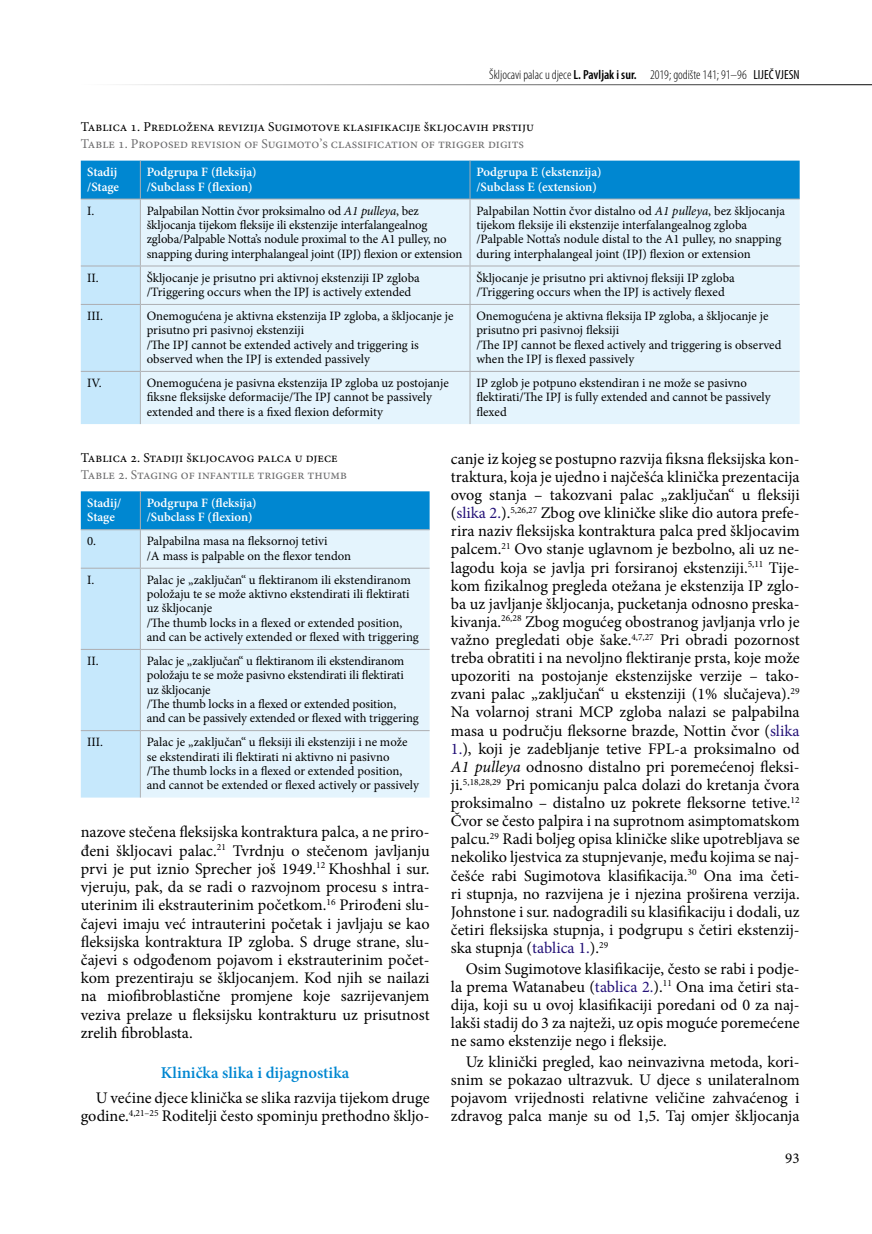
<style>
.page{position:relative;width:872px;height:1234px;background:#fff}
.page>*{position:absolute;margin:0;border:0;box-sizing:border-box;transform-origin:0 0}
.t1{font:600 16.5px "Minion Pro";color:#0087d1}
.t2{font:16.2px/18.1px "Minion Pro";letter-spacing:-.005em;color:#000;text-align:justify}
.t3{font:15px "Minion Pro";color:#000}
.t4{font:13.5px "Minion Pro";color:#000}
.t5{font:13.5px "Minion Pro";color:#6d6d6e}
.t6{font:300 condensed 13.2px "Myriad Pro";color:#000}
.t7{font:12.75px/14.2px "Minion Pro";color:#000}
.t8{font:600 12.75px/14.2px "Minion Pro";letter-spacing:-.005em;color:#fff}
.s1{font-weight:600}
.s2{font-weight:400}
.s3{font-style:italic}
.s4{color:#231177}
</style>
<div class="page">
<hr style="left:81px;top:84px;width:791px;height:1px;background:#000">
<svg style="left:81px;top:160px;width:718px;height:264px;background:#43a7de"></svg>
<div style="left:141px;top:200px;width:658px;height:224px;background:#e4f4fd"></div>
<hr style="left:140px;top:160px;width:1px;height:39px;background:#adaeb1">
<hr style="left:469px;top:160px;width:1px;height:39px;background:#adaeb1">
<hr style="left:81px;top:199px;width:59px;height:1px;background:#adaeb1">
<hr style="left:140px;top:199px;width:330px;height:1px;background:#adaeb1">
<hr style="left:140px;top:199px;width:1px;height:66px;background:#adaeb1">
<hr style="left:470px;top:199px;width:329px;height:1px;background:#adaeb1">
<hr style="left:469px;top:199px;width:1px;height:66px;background:#adaeb1">
<hr style="left:81px;top:265px;width:59px;height:1px;background:#adaeb1">
<hr style="left:140px;top:265px;width:330px;height:1px;background:#adaeb1">
<hr style="left:140px;top:266px;width:1px;height:38px;background:#adaeb1">
<hr style="left:470px;top:265px;width:329px;height:1px;background:#adaeb1">
<hr style="left:469px;top:266px;width:1px;height:38px;background:#adaeb1">
<hr style="left:81px;top:304px;width:59px;height:1px;background:#adaeb1">
<hr style="left:140px;top:304px;width:330px;height:1px;background:#adaeb1">
<hr style="left:140px;top:305px;width:1px;height:66px;background:#adaeb1">
<hr style="left:470px;top:304px;width:329px;height:1px;background:#adaeb1">
<hr style="left:469px;top:305px;width:1px;height:66px;background:#adaeb1">
<hr style="left:81px;top:371px;width:59px;height:1px;background:#adaeb1">
<hr style="left:140px;top:371px;width:330px;height:1px;background:#adaeb1">
<hr style="left:140px;top:371px;width:1px;height:53px;background:#adaeb1">
<hr style="left:470px;top:371px;width:329px;height:1px;background:#adaeb1">
<hr style="left:469px;top:371px;width:1px;height:53px;background:#adaeb1">
<svg style="left:81px;top:491px;width:348px;height:306px;background:#6cbbe8"></svg>
<div style="left:141px;top:530px;width:288px;height:267px;background:#e4f4fd"></div>
<hr style="left:140px;top:491px;width:1px;height:38px;background:#adaeb1">
<hr style="left:81px;top:529px;width:59px;height:1px;background:#adaeb1">
<hr style="left:140px;top:529px;width:289px;height:1px;background:#adaeb1">
<hr style="left:140px;top:530px;width:1px;height:37px;background:#adaeb1">
<hr style="left:81px;top:567px;width:59px;height:1px;background:#adaeb1">
<hr style="left:140px;top:567px;width:289px;height:1px;background:#adaeb1">
<hr style="left:140px;top:568px;width:1px;height:81px;background:#adaeb1">
<hr style="left:81px;top:649px;width:59px;height:1px;background:#adaeb1">
<hr style="left:140px;top:649px;width:289px;height:1px;background:#adaeb1">
<hr style="left:140px;top:649px;width:1px;height:81px;background:#adaeb1">
<hr style="left:81px;top:730px;width:59px;height:1px;background:#adaeb1">
<hr style="left:140px;top:730px;width:289px;height:1px;background:#adaeb1">
<hr style="left:140px;top:730px;width:1px;height:67px;background:#adaeb1">
<p class="t6" style="left:489px;top:67px;width:312px">Škljocavi palac u djece <span class="s1">L. Pavljak i sur.</span> 2019; godište 141; 91–96 <span class="s2">LIJEČ VJESN</span></p>
<p class="t4" style="left:81px;top:118px;width:454px">Tablica 1. Predložena revizija Sugimotove klasifikacije škljocavih prstiju</p>
<p class="t5" style="left:81px;top:135px;width:445px">Table 1. Proposed revision of Sugimoto’s classification of trigger digits</p>
<p class="t8" style="left:87px;top:165px;width:33px">Stadij /Stage</p>
<p class="t8" style="left:147px;top:165px;width:111px">Podgrupa F (fleksija) /Subclass F (flexion)</p>
<p class="t8" style="left:476px;top:165px;width:127px">Podgrupa E (ekstenzija) /Subclass E (extension)</p>
<p class="t7" style="left:87px;top:203px;width:9px">I.</p>
<p class="t7" style="left:147px;top:203px;width:317px">Palpabilan Nottin čvor proksimalno od <span class="s3">A1 pulleya</span>, bez škljocanja tijekom fleksije ili ekstenzije interfalangealnog zgloba/Palpable Notta’s nodule proximal to the A1 pulley, no snapping during interphalangeal joint (IPJ) flexion or extension</p>
<p class="t7" style="left:476px;top:203px;width:310px">Palpabilan Nottin čvor distalno od <span class="s3">A1 pulleya</span>, bez škljocanja tijekom fleksije ili ekstenzije interfalangealnog zgloba /Palpable Notta’s nodule distal to the A1 pulley, no snapping during interphalangeal joint (IPJ) flexion or extension</p>
<p class="t7" style="left:87px;top:270px;width:13px">II.</p>
<p class="t7" style="left:147px;top:270px;width:275px">Škljocanje je prisutno pri aktivnoj ekstenziji IP zgloba /Triggering occurs when the IPJ is actively extended</p>
<p class="t7" style="left:476px;top:270px;width:260px">Škljocanje je prisutno pri aktivnoj fleksiji IP zgloba /Triggering occurs when the IPJ is actively flexed</p>
<p class="t7" style="left:87px;top:309px;width:17px">III.</p>
<p class="t7" style="left:147px;top:309px;width:308px">Onemogućena je aktivna ekstenzija IP zgloba, a škljocanje je prisutno pri pasivnoj ekstenziji<br>/The IPJ cannot be extended actively and triggering is observed when the IPJ is extended passively</p>
<p class="t7" style="left:476px;top:309px;width:306px">Onemogućena je aktivna fleksija IP zgloba, a škljocanje je prisutno pri pasivnoj fleksiji<br>/The IPJ cannot be flexed actively and triggering is observed when the IPJ is flexed passively</p>
<p class="t7" style="left:87px;top:376px;width:16px">IV.</p>
<p class="t7" style="left:147px;top:376px;width:303px">Onemogućena je pasivna ekstenzija IP zgloba uz postojanje fiksne fleksijske deformacije/The IPJ cannot be passively extended and there is a fixed flexion deformity</p>
<p class="t7" style="left:476px;top:376px;width:296px">IP zglob je potpuno ekstendiran i ne može se pasivno flektirati/The IPJ is fully extended and cannot be passively flexed</p>
<p class="t4" style="left:81px;top:448px;width:258px">Tablica 2. Stadiji škljocavog palca u djece</p>
<p class="t5" style="left:81px;top:465px;width:268px">Table 2. Staging of infantile trigger thumb</p>
<p class="t8" style="left:87px;top:495px;width:36px">Stadij/<br>Stage</p>
<p class="t8" style="left:147px;top:495px;width:111px">Podgrupa F (fleksija) /Subclass F (flexion)</p>
<p class="t7" style="left:87px;top:534px;width:11px">0.</p>
<p class="t7" style="left:147px;top:534px;width:206px">Palpabilna masa na fleksornoj tetivi<br>/A mass is palpable on the flexor tendon</p>
<p class="t7" style="left:87px;top:572px;width:9px">I.</p>
<p class="t7" style="left:147px;top:572px;width:274px">Palac je „zaključan“ u flektiranom ili ekstendiranom položaju te se može aktivno ekstendirati ili flektirati uz škljocanje<br>/The thumb locks in a flexed or extended position, and can be actively extended or flexed with triggering</p>
<p class="t7" style="left:87px;top:653px;width:13px">II.</p>
<p class="t7" style="left:147px;top:653px;width:273px">Palac je „zaključan“ u flektiranom ili ekstendiranom položaju te se može pasivno ekstendirati ili flektirati uz škljocanje<br>/The thumb locks in a flexed or extended position,<br>and can be passively extended or flexed with triggering</p>
<p class="t7" style="left:87px;top:735px;width:17px">III.</p>
<p class="t7" style="left:147px;top:735px;width:274px">Palac je „zaključan“ u fleksiji ili ekstenziji i ne može se ekstendirati ili flektirati ni aktivno ni pasivno<br>/The thumb locks in a flexed or extended position, and cannot be extended or flexed actively or passively</p>
<p class="t2" style="left:81px;top:822px;width:350px">nazove stečena fleksijska kontraktura palca, a ne priro&shy;đeni škljocavi palac.<sup>21</sup> Tvrdnju o stečenom javljanju prvi je put iznio Sprecher još 1949.<sup>12</sup> Khoshhal i sur. vjeruju, pak, da se radi o razvojnom procesu s intra&shy;uterinim ili ekstrauterinim početkom.<sup>16</sup> Prirođeni slu&shy;čajevi imaju već intrauterini početak i javljaju se kao fleksijska kontraktura IP zgloba. S druge strane, slu&shy;čajevi s odgođenom pojavom i ekstrauterinim počet&shy;kom prezentiraju se škljocanjem. Kod njih se nailazi na miofibroblastične promjene koje sazrijevanjem veziva prelaze u fleksijsku kontrakturu uz prisutnost zrelih fibroblasta.</p>
<p class="t1" style="left:161px;top:1060px;width:190px">Klinička slika i dijagnostika</p>
<p class="t2" style="left:81px;top:1088px;width:350px;text-align:right">U većine djece klinička se slika razvija tijekom druge godine.<sup>4,21–25</sup> Roditelji često spominju prethodno škljo-</p>
<p class="t2" style="left:451px;top:449px;width:350px">canje iz kojeg se postupno razvija fiksna fleksijska kon&shy;traktura, koja je ujedno i najčešća klinička prezentacija ovog stanja – takozvani palac „zaključan“ u fleksiji (<span class="s4">slika 2.</span>).<sup>5,26,27</sup> Zbog ove kliničke slike dio autora prefe&shy;rira naziv fleksijska kontraktura palca pred škljocavim palcem.<sup>21</sup> Ovo stanje uglavnom je bezbolno, ali uz ne&shy;lagodu koja se javlja pri forsiranoj ekstenziji.<sup>5,11</sup> Tije&shy;kom fizikalnog pregleda otežana je ekstenzija IP zglo&shy;ba uz javljanje škljocanja, pucketanja odnosno preska&shy;kivanja.<sup>26,28</sup> Zbog mogućeg obostranog javljanja vrlo je važno pregledati obje šake.<sup>4,7,27</sup> Pri obradi pozornost treba obratiti i na nevoljno flektiranje prsta, koje može upozoriti na postojanje ekstenzijske verzije – tako&shy;zvani palac „zaključan“ u ekstenziji (1% slučajeva).<sup>29<br></sup>Na volarnoj strani MCP zgloba nalazi se palpabilna masa u području fleksorne brazde, Nottin čvor (<span class="s4">slika 1.</span>), koji je zadebljanje tetive FPL-a proksimalno od <span class="s3">A1 pulleya</span> odnosno distalno pri poremećenoj fleksi&shy;ji.<sup>5,18,28,29</sup> Pri pomicanju palca dolazi do kretanja čvora proksimalno – distalno uz pokrete fleksorne tetive.<sup>12<br></sup>Čvor se često palpira i na suprotnom asimptomatskom palcu.<sup>29</sup> Radi boljeg opisa kliničke slike upotrebljava se nekoliko ljestvica za stupnjevanje, među kojima se naj&shy;češće rabi Sugimotova klasifikacija.<sup>30</sup> Ona ima četi&shy;ri stupnja, no razvijena je i njezina proširena verzija.<br>Johnstone i sur. nadogradili su klasifikaciju i dodali, uz četiri fleksijska stupnja, i podgrupu s četiri ekstenzij&shy;ska stupnja (<span class="s4">tablica 1.</span>).<sup>29</sup></p>
<p class="t2" style="left:451px;top:959px;width:350px;text-indent:15px">Osim Sugimotove klasifikacije, često se rabi i podje&shy;la prema Watanabeu (<span class="s4">tablica 2.</span>).<sup>11</sup> Ona ima četiri sta&shy;dija, koji su u ovoj klasifikaciji poredani od 0 za naj&shy;lakši stadij do 3 za najteži, uz opis moguće poremećene ne samo ekstenzije nego i fleksije.</p>
<p class="t2" style="left:451px;top:1052px;width:350px;text-indent:15px">Uz klinički pregled, kao neinvazivna metoda, kori&shy;snim se pokazao ultrazvuk. U djece s unilateralnom pojavom vrijednosti relativne veličine zahvaćenog i zdravog palca manje su od 1,5. Taj omjer škljocanja</p>
<p class="t3" style="left:785px;top:1147px;width:16px">93</p>
</div>
